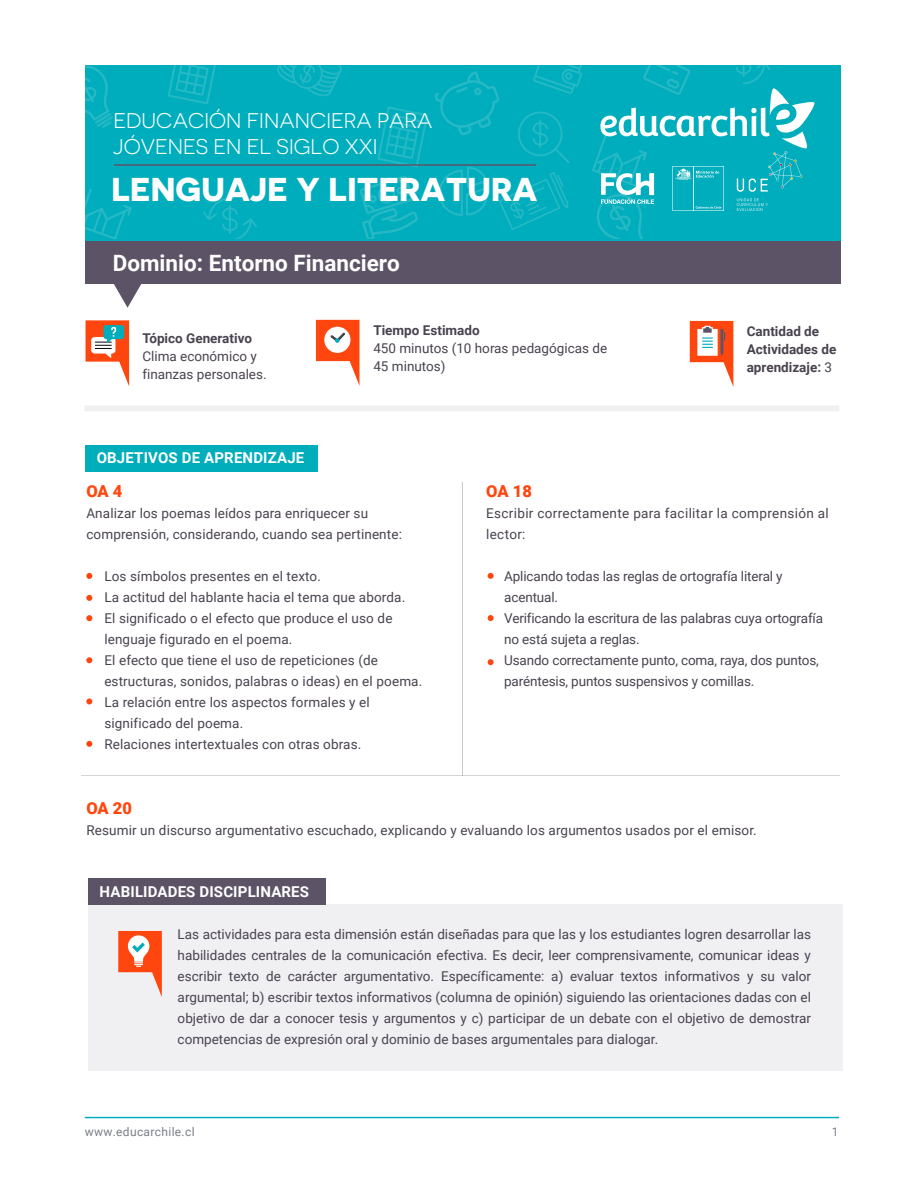
<style>
.page{position:relative;width:924px;height:1182px;background:#fff}
.page>*{position:absolute;margin:0;border:0;box-sizing:border-box;transform-origin:0 0}
.t1{font:700 33px "Novecentosanswide";letter-spacing:.005em;color:#fff}
.t2{font:700 22.5px "Roboto";color:#fff}
.t3{font:21.3px/25.5px "Novecentosanswide";color:#fff}
.t4{font:900 16.5px "Roboto";letter-spacing:-.01em;color:#ff460f}
.t5{font:700 15px "Roboto";letter-spacing:.01em;color:#fff}
.t6{font:13.5px/21px "Roboto";letter-spacing:.01em;color:#49424f}
.t7{font:13.5px/21px "Roboto";letter-spacing:-.01em;color:#49424f}
.t8{font:700 13.5px/18px "Roboto";color:#49424f}
.t9{font:12px "Roboto";letter-spacing:.03em;color:#3f4551}
.s1{font-weight:400}
</style>
<div class="page">
<div style="left:86px;top:241px;width:755px;height:43px;background:#5c5466"></div>
<svg style="left:114px;top:284px;width:28px;height:24px"></svg>
<div style="left:86px;top:65px;width:755px;height:176px;background:#00adbc"></div>
<svg style="left:435px;top:71px;width:64px;height:64px"></svg>
<svg style="left:499px;top:172px;width:69px;height:58px"></svg>
<svg style="left:518px;top:112px;width:52px;height:51px"></svg>
<svg style="left:86px;top:65px;width:27px;height:63px"></svg>
<svg style="left:168px;top:65px;width:48px;height:39px"></svg>
<svg style="left:377px;top:106px;width:51px;height:62px"></svg>
<svg style="left:439px;top:167px;width:49px;height:49px"></svg>
<svg style="left:86px;top:189px;width:46px;height:50px"></svg>
<svg style="left:360px;top:176px;width:58px;height:63px"></svg>
<svg style="left:533px;top:65px;width:49px;height:29px"></svg>
<svg style="left:277px;top:65px;width:65px;height:31px"></svg>
<svg style="left:203px;top:198px;width:54px;height:41px"></svg>
<svg style="left:86px;top:320px;width:43px;height:66px"></svg>
<svg style="left:690px;top:321px;width:43px;height:65px"></svg>
<hr style="left:85px;top:1117px;width:754px;height:1px;background:#00adbc">
<svg style="left:316px;top:320px;width:43px;height:65px"></svg>
<div style="left:85px;top:405px;width:754px;height:6px;background:#f0f0f3"></div>
<svg style="left:592px;top:65px;width:223px;height:174px"></svg>
<hr style="left:114px;top:164px;width:422px;height:2px;background:#5c5466">
<div style="left:85px;top:445px;width:233px;height:26px;background:#00adbb"></div>
<hr style="left:462px;top:482px;width:1px;height:294px;background:#49424f">
<svg style="left:86px;top:573px;width:6px;height:6px"></svg>
<svg style="left:488px;top:573px;width:6px;height:6px"></svg>
<svg style="left:488px;top:615px;width:6px;height:6px"></svg>
<svg style="left:488px;top:659px;width:6px;height:6px"></svg>
<svg style="left:86px;top:595px;width:6px;height:6px"></svg>
<svg style="left:86px;top:615px;width:6px;height:6px"></svg>
<svg style="left:86px;top:657px;width:6px;height:6px"></svg>
<svg style="left:86px;top:741px;width:6px;height:6px"></svg>
<svg style="left:86px;top:698px;width:6px;height:6px"></svg>
<hr style="left:81px;top:776px;width:759px;height:1px;background:#49424f">
<div style="left:88px;top:904px;width:754px;height:167px;background:#f0f0f3"></div>
<div style="left:88px;top:879px;width:238px;height:26px;background:#5c5466"></div>
<svg style="left:118px;top:931px;width:44px;height:66px"></svg>
<h3 class="t3" style="left:113px;top:108px;width:320px">EDUCACIÓN FINANCIERA PARA<br>JÓVENES EN EL SIGLO XXI</h3>
<h1 class="t1" style="left:111px;top:169px;width:428px">LENGUAJE Y LITERATURA</h1>
<h2 class="t2" style="left:113px;top:247px;width:289px">Dominio: Entorno Financiero</h2>
<p class="t8" style="left:142px;top:329px;width:111px">Tópico Generativo</p>
<p class="t6" style="left:142px;top:347px;width:126px;line-height:18px">Clima económico y finanzas personales.</p>
<p class="t8" style="left:373px;top:321px;width:108px">Tiempo Estimado</p>
<p class="t6" style="left:373px;top:339px;width:235px;line-height:18px">450 minutos (10 horas pedagógicas de<br>45 minutos)</p>
<p class="t8" style="left:747px;top:321px;width:91px">Cantidad de<br>Actividades de aprendizaje: <span class="s1">3</span></p>
<p class="t5" style="left:97px;top:447px;width:209px">OBJETIVOS DE APRENDIZAJE</p>
<p class="t4" style="left:86px;top:479px;width:38px">OA 4</p>
<p class="t6" style="left:86px;top:502px;width:317px">Analizar los poemas leídos para enriquecer su comprensión, considerando, cuando sea pertinente:</p>
<p class="t6" style="left:104px;top:565px;width:319px">Los símbolos presentes en el texto.<br>La actitud del hablante hacia el tema que aborda.<br>El significado o el efecto que produce el uso de lenguaje figurado en el poema.<br>El efecto que tiene el uso de repeticiones (de estructuras, sonidos, palabras o ideas) en el poema.<br>La relación entre los aspectos formales y el significado del poema.<br>Relaciones intertextuales con otras obras.</p>
<p class="t4" style="left:486px;top:479px;width:47px">OA 18</p>
<p class="t6" style="left:486px;top:502px;width:344px">Escribir correctamente para facilitar la comprensión al lector:</p>
<p class="t7" style="left:504px;top:565px;width:320px">Aplicando todas las reglas de ortografía literal y acentual.<br>Verificando la escritura de las palabras cuya ortografía no está sujeta a reglas.<br>Usando correctamente punto, coma, raya, dos puntos, paréntesis, puntos suspensivos y comillas.</p>
<p class="t4" style="left:86px;top:797px;width:47px">OA 20</p>
<p class="t6" style="left:86px;top:820px;width:672px">Resumir un discurso argumentativo escuchado, explicando y evaluando los argumentos usados por el emisor.</p>
<p class="t5" style="left:100px;top:881px;width:211px">HABILIDADES DISCIPLINARES</p>
<p class="t6" style="left:178px;top:923px;width:635px;text-align:justify">Las actividades para esta dimensión están diseñadas para que las y los estudiantes logren desarrollar las habilidades centrales de la comunicación efectiva. Es decir, leer comprensivamente, comunicar ideas y escribir texto de carácter argumentativo. Específicamente: a) evaluar textos informativos y su valor argumental; b) escribir textos informativos (columna de opinión) siguiendo las orientaciones dadas con el objetivo de dar a conocer tesis y argumentos y c) participar de un debate con el objetivo de demostrar competencias de expresión oral y dominio de bases argumentales para dialogar.</p>
<p class="t9" style="left:85px;top:1123px;width:111px">www.educarchile.cl</p>
<p class="t9" style="left:832px;top:1123px;width:8px">1</p>
</div>
